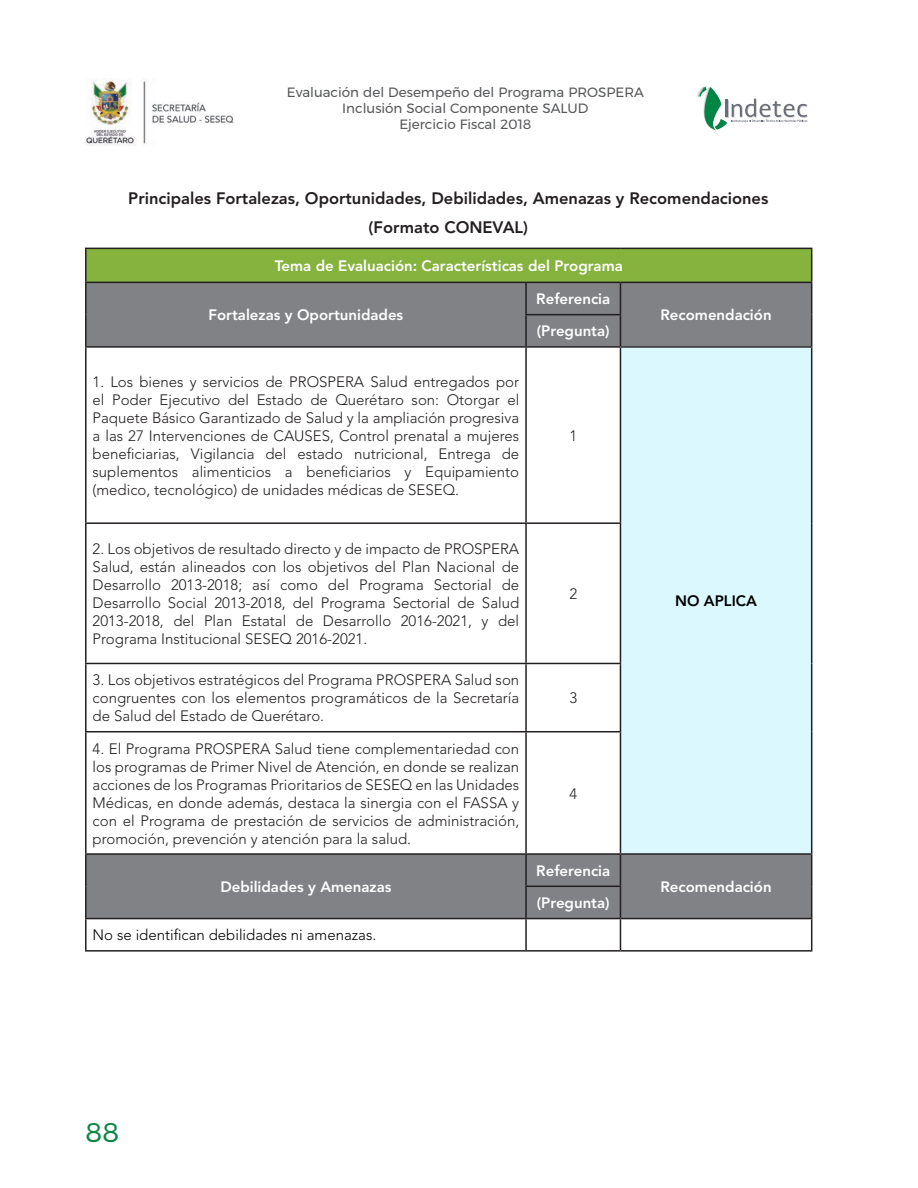
<style>
.page{position:relative;width:918px;height:1188px;background:#fff}
.page>*{position:absolute;margin:0;border:0;box-sizing:border-box;transform-origin:0 0}
.t1{font:27px "Montserrat";color:#0e8544}
.t2{font:800 16.5px "Avenir LT Std";color:#231f20}
.List_Paragraph{font:300 15px/18px "Avenir LT Std";color:#231f20;text-align:justify}
.t3{font:800 15px "Avenir LT Std";color:#fff}
.t4{font:300 15px "Avenir LT Std";color:#000}
.t5{font:800 15px "Avenir LT Std";color:#000}
.t6{font:13.5px/16.2px "Montserrat";color:#57585a;text-align:center}
</style>
<div class="page">
<svg style="left:697px;top:86px;width:111px;height:45px"></svg>
<img style="left:85px;top:78px;width:149px;height:68px">
<div style="left:86px;top:248px;width:726px;height:34px;background:#86b33e"></div>
<div style="left:87px;top:283px;width:724px;height:63px;background:#808285"></div>
<svg style="left:87px;top:348px;width:724px;height:602px"></svg>
<div style="left:620px;top:347px;width:192px;height:507px;background:#daf8fe"></div>
<div style="left:87px;top:855px;width:724px;height:63px;background:#808285"></div>
<hr style="left:85px;top:248px;width:441px;height:1px;background:#231f20">
<hr style="left:85px;top:249px;width:2px;height:33px;background:#231f20">
<hr style="left:526px;top:248px;width:94px;height:1px;background:#231f20">
<hr style="left:620px;top:248px;width:192px;height:1px;background:#231f20">
<hr style="left:811px;top:249px;width:1px;height:33px;background:#231f20">
<hr style="left:85px;top:282px;width:441px;height:1px;background:#231f20">
<hr style="left:85px;top:283px;width:2px;height:32px;background:#231f20">
<hr style="left:526px;top:282px;width:94px;height:1px;background:#231f20">
<hr style="left:525px;top:283px;width:2px;height:31px;background:#231f20">
<hr style="left:620px;top:282px;width:192px;height:1px;background:#231f20">
<hr style="left:620px;top:283px;width:1px;height:31px;background:#231f20">
<hr style="left:811px;top:283px;width:1px;height:32px;background:#231f20">
<hr style="left:85px;top:315px;width:2px;height:31px;background:#231f20">
<hr style="left:525px;top:314px;width:96px;height:1px;background:#231f20">
<hr style="left:525px;top:315px;width:2px;height:31px;background:#231f20">
<hr style="left:620px;top:315px;width:1px;height:31px;background:#231f20">
<hr style="left:811px;top:315px;width:1px;height:31px;background:#231f20">
<hr style="left:85px;top:346px;width:441px;height:2px;background:#231f20">
<hr style="left:85px;top:348px;width:2px;height:174px;background:#231f20">
<hr style="left:526px;top:346px;width:94px;height:2px;background:#231f20">
<hr style="left:525px;top:348px;width:2px;height:174px;background:#231f20">
<hr style="left:620px;top:346px;width:192px;height:2px;background:#231f20">
<hr style="left:620px;top:348px;width:1px;height:174px;background:#231f20">
<hr style="left:811px;top:348px;width:1px;height:175px;background:#231f20">
<hr style="left:85px;top:522px;width:441px;height:2px;background:#231f20">
<hr style="left:85px;top:524px;width:2px;height:139px;background:#231f20">
<hr style="left:526px;top:522px;width:95px;height:2px;background:#231f20">
<hr style="left:525px;top:524px;width:2px;height:139px;background:#231f20">
<hr style="left:620px;top:524px;width:1px;height:139px;background:#231f20">
<hr style="left:811px;top:523px;width:1px;height:140px;background:#231f20">
<hr style="left:85px;top:663px;width:441px;height:1px;background:#231f20">
<hr style="left:85px;top:664px;width:2px;height:67px;background:#231f20">
<hr style="left:526px;top:663px;width:95px;height:1px;background:#231f20">
<hr style="left:525px;top:664px;width:2px;height:67px;background:#231f20">
<hr style="left:620px;top:664px;width:1px;height:67px;background:#231f20">
<hr style="left:811px;top:663px;width:1px;height:69px;background:#231f20">
<hr style="left:85px;top:731px;width:441px;height:1px;background:#231f20">
<hr style="left:85px;top:732px;width:2px;height:121px;background:#231f20">
<hr style="left:526px;top:731px;width:95px;height:1px;background:#231f20">
<hr style="left:525px;top:732px;width:2px;height:121px;background:#231f20">
<hr style="left:620px;top:732px;width:1px;height:121px;background:#231f20">
<hr style="left:811px;top:732px;width:1px;height:121px;background:#231f20">
<hr style="left:85px;top:919px;width:2px;height:31px;background:#231f20">
<hr style="left:525px;top:919px;width:2px;height:31px;background:#231f20">
<hr style="left:620px;top:919px;width:1px;height:31px;background:#231f20">
<hr style="left:811px;top:919px;width:1px;height:31px;background:#231f20">
<hr style="left:85px;top:950px;width:441px;height:2px;background:#231f20">
<hr style="left:526px;top:950px;width:94px;height:2px;background:#231f20">
<hr style="left:620px;top:950px;width:192px;height:2px;background:#231f20">
<hr style="left:85px;top:853px;width:441px;height:2px;background:#231f20">
<hr style="left:85px;top:855px;width:2px;height:31px;background:#231f20">
<hr style="left:85px;top:886px;width:2px;height:32px;background:#231f20">
<hr style="left:85px;top:918px;width:441px;height:1px;background:#231f20">
<hr style="left:526px;top:853px;width:94px;height:2px;background:#231f20">
<hr style="left:525px;top:855px;width:2px;height:31px;background:#231f20">
<hr style="left:620px;top:853px;width:192px;height:2px;background:#231f20">
<hr style="left:620px;top:855px;width:1px;height:31px;background:#231f20">
<hr style="left:811px;top:855px;width:1px;height:31px;background:#231f20">
<hr style="left:811px;top:886px;width:1px;height:32px;background:#231f20">
<hr style="left:620px;top:918px;width:192px;height:1px;background:#231f20">
<hr style="left:525px;top:886px;width:96px;height:1px;background:#231f20">
<hr style="left:525px;top:887px;width:2px;height:31px;background:#231f20">
<hr style="left:620px;top:887px;width:1px;height:31px;background:#231f20">
<hr style="left:526px;top:918px;width:94px;height:1px;background:#231f20">
<p class="t6" style="left:287px;top:84px;width:359px">Evaluación del Desempeño del Programa PROSPERA<br>Inclusión Social Componente SALUD<br>Ejercicio Fiscal 2018</p>
<p class="t2" style="left:128px;top:188px;width:642px">Principales Fortalezas, Oportunidades, Debilidades, Amenazas y Recomendaciones</p>
<p class="t2" style="left:369px;top:217px;width:161px">(Formato CONEVAL)</p>
<p class="t3" style="left:275px;top:257px;width:350px">Tema de Evaluación: Características del Programa</p>
<p class="t3" style="left:209px;top:306px;width:196px">Fortalezas y Oportunidades</p>
<p class="t3" style="left:536px;top:290px;width:75px">Referencia</p>
<p class="t3" style="left:661px;top:306px;width:113px">Recomendación</p>
<p class="t3" style="left:537px;top:322px;width:74px">(Pregunta)</p>
<p class="List_Paragraph" style="left:93px;top:373px;width:428px">1. Los bienes y servicios de PROSPERA Salud entregados por el Poder Ejecutivo del Estado de Querétaro son: Otorgar el Paquete Básico Garantizado de Salud y la ampliación progresiva a las 27 Intervenciones de CAUSES, Control prenatal a mujeres beneficiarias, Vigilancia del estado nutricional, Entrega de suplementos alimenticios a beneficiarios y Equipamiento (medico, tecnológico) de unidades médicas de SESEQ.</p>
<p class="List_Paragraph" style="left:93px;top:540px;width:428px">2. Los objetivos de resultado directo y de impacto de PROSPERA Salud, están alineados con los objetivos del Plan Nacional de Desarrollo 2013-2018; así como del Programa Sectorial de Desarrollo Social 2013-2018, del Programa Sectorial de Salud 2013-2018, del Plan Estatal de Desarrollo 2016-2021, y del Programa Institucional SESEQ 2016-2021.</p>
<p class="List_Paragraph" style="left:93px;top:671px;width:428px">3. Los objetivos estratégicos del Programa PROSPERA Salud son congruentes con los elementos programáticos de la Secretaría de Salud del Estado de Querétaro.</p>
<p class="List_Paragraph" style="left:93px;top:739px;width:428px">4. El Programa PROSPERA Salud tiene complementariedad con los programas de Primer Nivel de Atención, en donde se realizan acciones de los Programas Prioritarios de SESEQ en las Unidades Médicas, en donde además, destaca la sinergia con el FASSA y con el Programa de prestación de servicios de administración, promoción, prevención y atención para la salud.</p>
<p class="t3" style="left:220px;top:878px;width:173px">Debilidades y Amenazas</p>
<p class="t4" style="left:93px;top:926px;width:285px">No se identifican debilidades ni amenazas.</p>
<p class="List_Paragraph" style="left:569px;top:427px;width:9px">1</p>
<p class="List_Paragraph" style="left:569px;top:585px;width:9px">2</p>
<p class="List_Paragraph" style="left:569px;top:689px;width:9px">3</p>
<p class="List_Paragraph" style="left:569px;top:784px;width:9px">4</p>
<p class="t3" style="left:536px;top:862px;width:75px">Referencia</p>
<p class="t3" style="left:537px;top:894px;width:74px">(Pregunta)</p>
<p class="t5" style="left:675px;top:592px;width:83px">NO APLICA</p>
<p class="t3" style="left:661px;top:878px;width:113px">Recomendación</p>
<h1 class="t1" style="left:85px;top:1112px;width:36px">88</h1>
</div>
